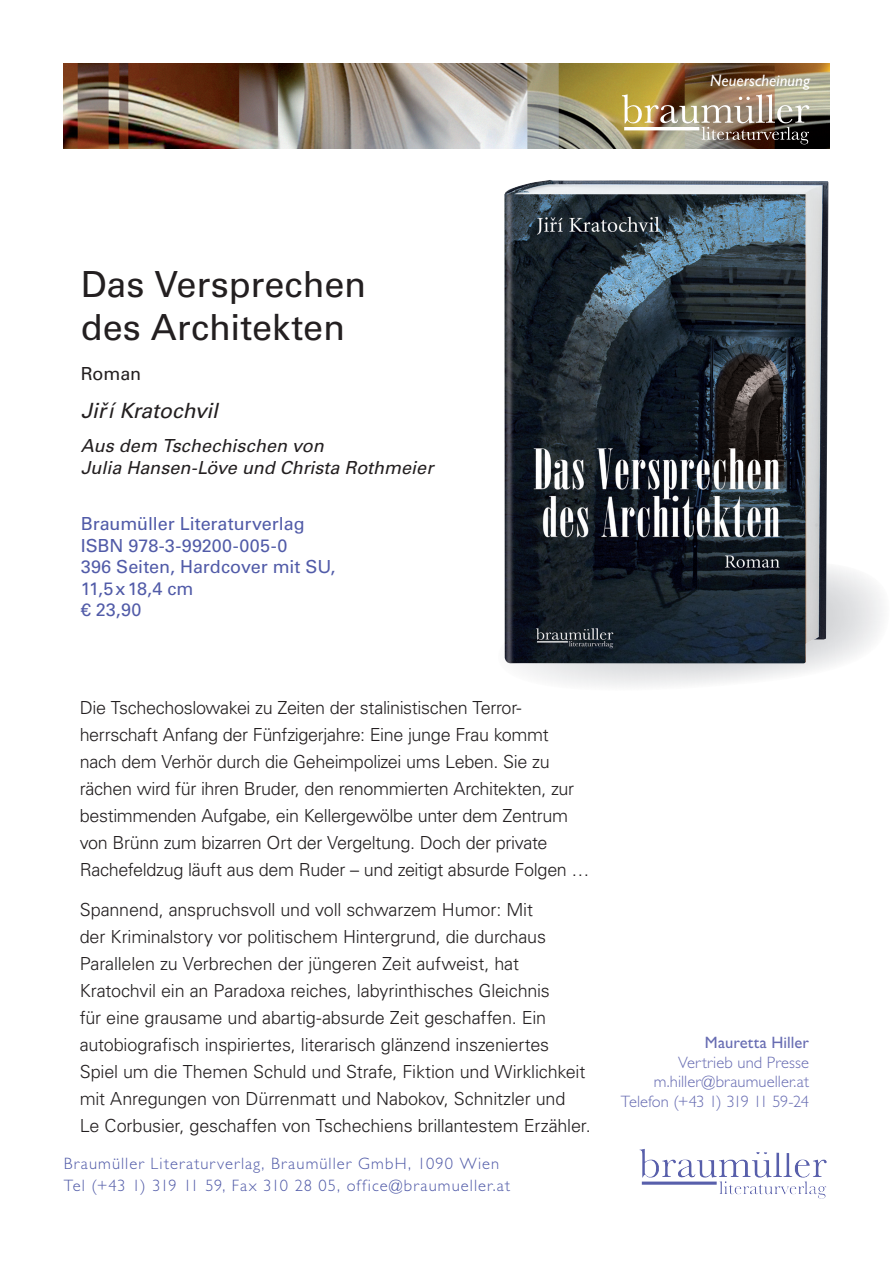
<style>
.page{position:relative;width:893px;height:1263px;background:#fff}
.page>*{position:absolute;margin:0;border:0;box-sizing:border-box;transform-origin:0 0}
.t1{font:36px/43.2px "Univers LT Std";letter-spacing:-.005em;color:#231f20}
.t2{font:italic 21px "Univers LT Std";letter-spacing:-.01em;color:#231f20}
.t3{font:300 18px/27px "Univers LT Std";letter-spacing:-.015em;color:#231f20}
.t4{font:18px/21.6px "Univers LT Std";color:#515ba8}
.t5{font:italic 18px/21.6px "Univers LT Std";color:#231f20}
.t6{font:18px "Univers LT Std";letter-spacing:-.005em;color:#231f20}
.t7{font:300 16.5px/21.6px "Gill Sans Std";letter-spacing:.07em;color:#515ba8}
.t8{font:300 16.5px/19.8px "Gill Sans Std";letter-spacing:.005em;color:#676cb2;text-align:right}
.t9{font:16.5px "Gill Sans Std";letter-spacing:.005em;color:#676cb2}
.t10{font:italic 16.5px "Gill Sans Std";color:#fff}
</style>
<div class="page">
<img style="left:64px;top:64px;width:765px;height:85px">
<img style="left:640px;top:1149px;width:120px;height:29px">
<img style="left:503px;top:180px;width:325px;height:483px">
<img style="left:622px;top:94px;width:153px;height:29px">
<p class="t10" style="left:710px;top:71px;width:101px">Neuerscheinung</p>
<h1 class="t1" style="left:81px;top:263px;width:287px">Das Versprechen des Architekten</h1>
<p class="t6" style="left:81px;top:363px;width:62px">Roman</p>
<p class="t2" style="left:81px;top:398px;width:139px">Jirˇí Kratochvil</p>
<p class="t5" style="left:81px;top:435px;width:354px">Aus dem Tschechischen von<br>Julia Hansen-Löve und Christa Rothmeier</p>
<p class="t4" style="left:81px;top:513px;width:256px">Braumüller Literaturverlag<br>ISBN 978-3-99200-005-0<br>396 Seiten, Hardcover mit SU,<br>11,5 x 18,4 cm<br>€ 23,90</p>
<p class="t3" style="left:80px;top:694px;width:511px">Die Tschechoslowakei zu Zeiten der stalinistischen Terror&shy;herrschaft Anfang der Fünfzigerjahre: Eine junge Frau kommt nach dem Verhör durch die Geheimpolizei ums Leben. Sie zu rächen wird für ihren Bruder, den renommierten Architekten, zur bestimmenden Aufgabe, ein Kellergewölbe unter dem Zentrum von Brünn zum bizarren Ort der Vergeltung. Doch der private Rachefeldzug läuft aus dem Ruder – und zeitigt absurde Folgen …</p>
<p class="t3" style="left:80px;top:896px;width:512px">Spannend, anspruchsvoll und voll schwarzem Humor: Mit<br>der Kriminalstory vor politischem Hintergrund, die durchaus Parallelen zu Verbrechen der jüngeren Zeit aufweist, hat Kratochvil ein an Paradoxa reiches, labyrinthisches Gleichnis<br>für eine grausame und abartig-absurde Zeit geschaffen. Ein autobiografisch inspiriertes, literarisch glänzend inszeniertes Spiel um die Themen Schuld und Strafe, Fiktion und Wirklichkeit mit Anregungen von Dürrenmatt und Nabokov, Schnitzler und<br>Le Corbusier, geschaffen von Tschechiens brillantestem Erzähler.</p>
<p class="t7" style="left:64px;top:1153px;width:448px">Braumüller Literaturverlag, Braumüller GmbH, 1090 Wien<br>Tel (+43 1) 319 11 59, Fax 310 28 05, office@braumueller.at</p>
<p class="t9" style="left:705px;top:1033px;width:106px">Mauretta Hiller</p>
<p class="t8" style="left:621px;top:1052px;width:190px">Vertrieb und Presse m.hiller@braumueller.at<br>Telefon (+43 1) 319 11 59-24</p>
</div>
